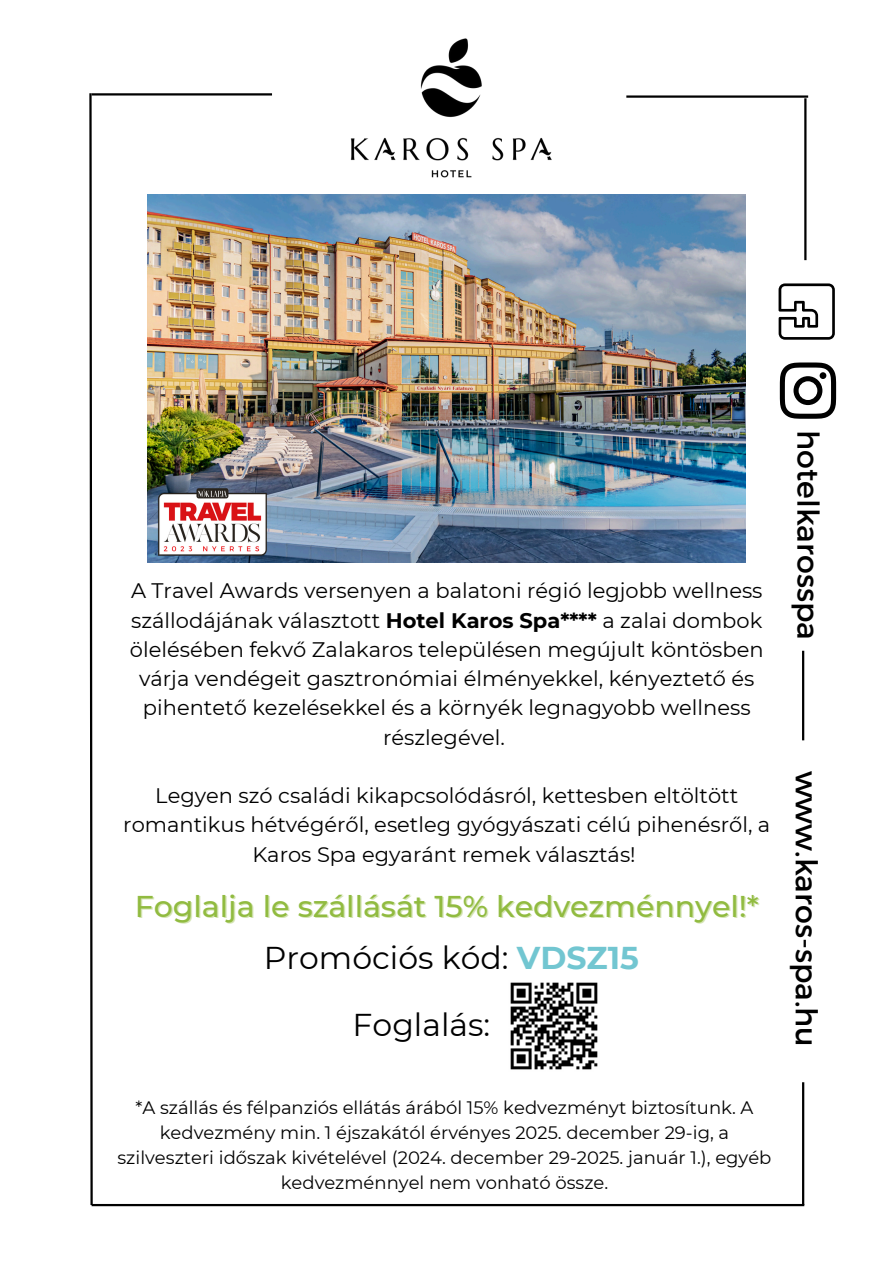
<style>
.page{position:relative;width:894px;height:1264px;background:#fff}
.page>*{position:absolute;margin:0;border:0;box-sizing:border-box;transform-origin:0 0}
.t1{font:31.5px "Montserrat";color:#000}
.t2{font:500 30px "Montserrat";color:#91bb40}
.t3{font:30px "Montserrat";color:#000}
.t4{font:21px/29.2px "Montserrat";color:#000;text-align:center}
.t5{font:18px/24.8px "Montserrat";color:#000;text-align:center}
.s1{font-weight:700}
.s2{font-weight:700;color:#72c6d1}
</style>
<div class="page">
<hr style="left:92px;top:1203px;width:712px;height:3px;background:#000">
<svg style="left:89px;top:93px;width:5px;height:1114px"></svg>
<hr style="left:804px;top:98px;width:2px;height:162px;background:#000">
<hr style="left:92px;top:93px;width:180px;height:2px;background:#000">
<hr style="left:626px;top:95px;width:181px;height:3px;background:#000">
<svg style="left:778px;top:283px;width:56px;height:57px"></svg>
<svg style="left:779px;top:362px;width:56px;height:57px"></svg>
<div style="left:819px;top:372px;width:7px;height:7px;background:#010101;border-radius:50%"></div>
<hr style="left:801px;top:650px;width:3px;height:90px;background:#000">
<hr style="left:801px;top:1082px;width:3px;height:122px;background:#000">
<img style="left:350px;top:38px;width:202px;height:140px">
<img style="left:148px;top:194px;width:597px;height:368px">
<img style="left:154px;top:481px;width:118px;height:81px">
<img style="left:510px;top:982px;width:88px;height:88px">
<h3 class="t4" style="left:130px;top:576px;width:635px">A Travel Awards versenyen a balatoni régió legjobb wellness szállodájának választott <span class="s1">Hotel Karos Spa****</span> a zalai dombok ölelésében fekvő Zalakaros településen megújult köntösben várja vendégeit gasztronómiai élményekkel, kényeztető és pihentető kezelésekkel és a környék legnagyobb wellness részlegével.</h3>
<h3 class="t4" style="left:123px;top:781px;width:648px">Legyen szó családi kikapcsolódásról, kettesben eltöltött romantikus hétvégéről, esetleg gyógyászati célú pihenésről, a<br>Karos Spa egyaránt remek választás!</h3>
<h2 class="t2" style="left:135px;top:887px;width:625px">Foglalja le szállását 15% kedvezménnyel!*</h2>
<h1 class="t1" style="left:264px;top:938px;width:376px">Promóciós kód: <span class="s2">VDSZ15</span></h1>
<p class="t1" style="left:352px;top:1005px;width:139px">Foglalás:</p>
<p class="t3" style="left:827px;top:430px;width:211px;rotate:90deg">hotelkarosspa</p>
<h2 class="t3" style="left:825px;top:770px;width:278px;rotate:90deg">www.karos-spa.hu</h2>
<h2 class="t5" style="left:117px;top:1095px;width:655px">*A szállás és félpanziós ellátás árából 15% kedvezményt biztosítunk. A kedvezmény min. 1 éjszakától érvényes 2025. december 29-ig, a szilveszteri időszak kivételével (2024. december 29-2025. január 1.), egyéb kedvezménnyel nem vonható össze.</h2>
</div>
